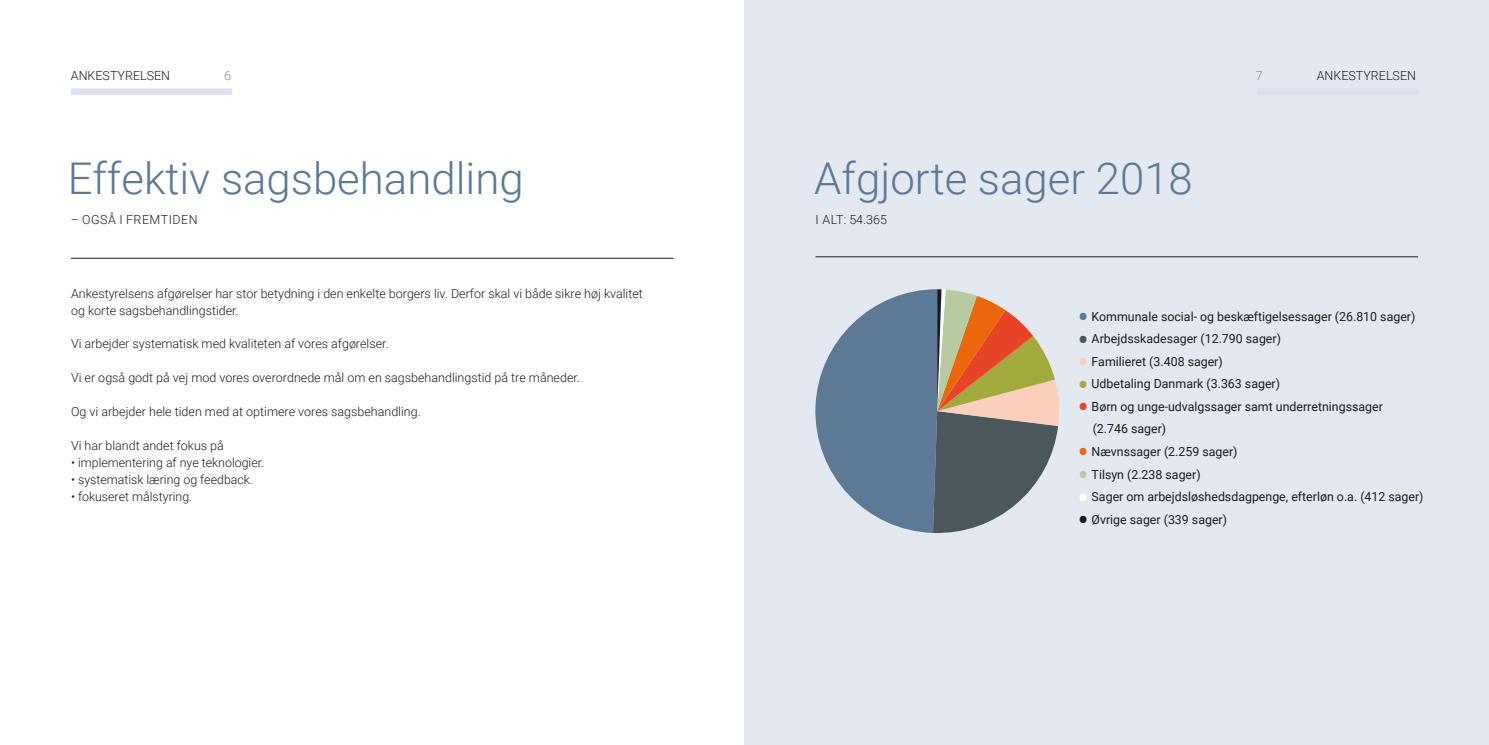
<style>
.page{position:relative;width:1489px;height:745px;background:#fff}
.page>*{position:absolute;margin:0;border:0;box-sizing:border-box;transform-origin:0 0}
.t1{font:300 43.75px "Roboto";color:#5c7995}
.t2{font:300 12.5px/16.9px "Roboto";color:#1c1c1c}
.t3{font:12.5px/22.5px "Roboto";color:#1c1c1c}
.t4{font:300 12.5px "Roboto";letter-spacing:.035em;color:#1c1c1c}
.t5{font:300 12.5px "Roboto";color:#888887}
.s1{font-weight:500;font-size:31.25px;color:#5c7995}
.s2{font-weight:500;font-size:31.25px;color:#4c575d}
.s3{font-weight:500;font-size:31.25px;color:#fbcfbb}
.s4{font-weight:500;font-size:31.25px;color:#a2aa3c}
.s5{font-weight:500;font-size:31.25px;color:#e74427}
.s6{font-weight:500;font-size:31.25px;color:#ec670b}
.s7{font-weight:500;font-size:31.25px;color:#b8ca9f}
.s8{font-weight:500;font-size:31.25px;color:#fff}
.s9{font-weight:500;font-size:31.25px}
</style>
<div class="page">
<div style="left:744px;top:0;width:744px;height:744px;background:#e4e9f1"></div>
<hr style="left:815px;top:256px;width:602px;height:1px;background:#1c1c1c">
<div style="left:1256px;top:88px;width:161px;height:7px;background:#dbe2ec"></div>
<svg style="left:815px;top:289px;width:244px;height:244px"></svg>
<hr style="left:71px;top:258px;width:602px;height:1px;background:#1c1c1c">
<div style="left:71px;top:88px;width:161px;height:7px;background:#dbe2ec"></div>
<p class="t2" style="left:71px;top:66px;width:101px">ANKESTYRELSEN</p>
<p class="t5" style="left:224px;top:67px;width:8px">6</p>
<p class="t5" style="left:1255px;top:67px;width:8px">7</p>
<p class="t2" style="left:1316px;top:66px;width:101px">ANKESTYRELSEN</p>
<h1 class="t1" style="left:68px;top:147px;width:457px">Effektiv sagsbehandling</h1>
<p class="t4" style="left:71px;top:210px;width:128px">– OGSÅ I FREMTIDEN</p>
<p class="t2" style="left:71px;top:284px;width:573px">Ankestyrelsens afgørelser har stor betydning i den enkelte borgers liv. Derfor skal vi både sikre høj kvalitet og korte sagsbehandlingstider.</p>
<p class="t2" style="left:71px;top:335px;width:319px">Vi arbejder systematisk med kvaliteten af vores afgørelser.</p>
<p class="t2" style="left:71px;top:368px;width:510px">Vi er også godt på vej mod vores overordnede mål om en sagsbehandlingstid på tre måneder.</p>
<p class="t2" style="left:71px;top:402px;width:351px">Og vi arbejder hele tiden med at optimere vores sagsbehandling.</p>
<p class="t2" style="left:71px;top:436px;width:154px">Vi har blandt andet fokus på</p>
<p class="t2" style="left:71px;top:453px;width:194px">• implementering af nye teknologier.</p>
<p class="t2" style="left:71px;top:470px;width:183px">• systematisk læring og feedback.</p>
<p class="t2" style="left:71px;top:487px;width:123px">• fokuseret målstyring.</p>
<h1 class="t1" style="left:814px;top:147px;width:380px">Afgjorte sager 2018</h1>
<p class="t2" style="left:815px;top:210px;width:73px">I ALT: 54.365</p>
<p class="t3" style="left:1077px;top:304px;width:339px"><span class="s1">•</span> Kommunale social- og beskæftigelsessager (26.810 sager)</p>
<p class="t3" style="left:1077px;top:327px;width:205px"><span class="s2">•</span> Arbejdsskadesager (12.790 sager)</p>
<p class="t3" style="left:1077px;top:349px;width:146px"><span class="s3">•</span> Familieret (3.408 sager)</p>
<p class="t3" style="left:1077px;top:372px;width:204px"><span class="s4">•</span> Udbetaling Danmark (3.363 sager)</p>
<p class="t3" style="left:1092px;top:394px;width:291px;text-indent:-15px"><span class="s5">•</span> Børn og unge-udvalgssager samt underretningssager (2.746 sager)</p>
<p class="t3" style="left:1077px;top:439px;width:161px"><span class="s6">•</span> Nævnssager (2.259 sager)</p>
<p class="t3" style="left:1077px;top:462px;width:124px"><span class="s7">•</span> Tilsyn (2.238 sager)</p>
<p class="t3" style="left:1077px;top:484px;width:347px"><span class="s8">•</span> Sager om arbejdsløshedsdagpenge, efterløn o.a. (412 sager)</p>
<p class="t3" style="left:1077px;top:507px;width:151px"><span class="s9">•</span> Øvrige sager (339 sager)</p>
</div>
